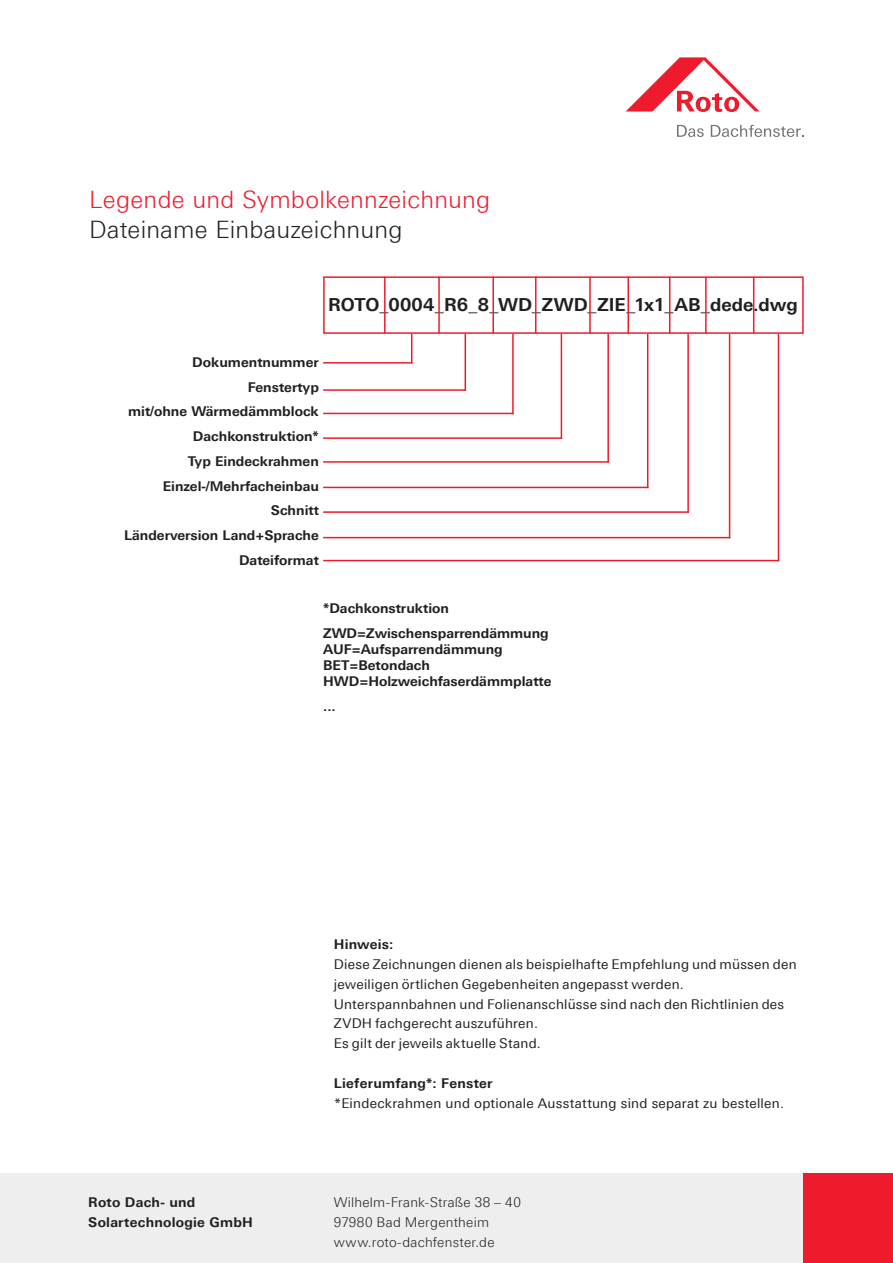
<style>
.page{position:relative;width:893px;height:1263px;background:#fff}
.page>*{position:absolute;margin:0;border:0;box-sizing:border-box;transform-origin:0 0}
.t1{font:300 24px "LT Univers Basic";letter-spacing:.01em;color:#ee1b2d}
.t2{font:300 24px "LT Univers Basic";letter-spacing:.005em;color:#231f20}
.t3{font:700 18px "LT Univers Basic";letter-spacing:-.005em;color:#231f20}
.t4{font:13.5px/19.8px "LT Univers Basic";letter-spacing:.02em;color:#231f20}
.t5{font:700 13.5px/24.8px "LT Univers Basic";color:#231f20}
.t6{font:300 13.5px/19.8px "LT Univers Basic";letter-spacing:.015em;color:#231f20}
.t7{font:700 13.5px/19.8px "LT Univers Basic";letter-spacing:.02em;color:#231f20}
</style>
<div class="page">
<div style="left:0;top:1174px;width:893px;height:89px;background:#eeeeef"></div>
<div style="left:804px;top:1174px;width:89px;height:89px;background:#ee1b2d"></div>
<svg style="left:626px;top:57px;width:134px;height:55px"></svg>
<svg style="left:677px;top:125px;width:27px;height:12px"></svg>
<svg style="left:711px;top:125px;width:93px;height:12px"></svg>
<div style="left:323px;top:276px;width:481px;height:58px;border:2px solid #ee1b2d"></div>
<hr style="left:384px;top:277px;width:2px;height:57px;background:#ee1b2d">
<hr style="left:438px;top:277px;width:2px;height:57px;background:#ee1b2d">
<hr style="left:492px;top:277px;width:2px;height:57px;background:#ee1b2d">
<hr style="left:535px;top:277px;width:1px;height:57px;background:#ee1b2d">
<hr style="left:589px;top:277px;width:2px;height:57px;background:#ee1b2d">
<hr style="left:627px;top:277px;width:2px;height:57px;background:#ee1b2d">
<hr style="left:669px;top:277px;width:1px;height:57px;background:#ee1b2d">
<hr style="left:705px;top:277px;width:2px;height:57px;background:#ee1b2d">
<hr style="left:729px;top:334px;width:1px;height:204px;background:#ee1b2d">
<hr style="left:323px;top:537px;width:407px;height:1px;background:#ee1b2d">
<hr style="left:687px;top:334px;width:2px;height:179px;background:#ee1b2d">
<hr style="left:323px;top:511px;width:366px;height:2px;background:#ee1b2d">
<hr style="left:647px;top:334px;width:1px;height:154px;background:#ee1b2d">
<hr style="left:323px;top:487px;width:325px;height:1px;background:#ee1b2d">
<hr style="left:607px;top:334px;width:2px;height:129px;background:#ee1b2d">
<hr style="left:323px;top:461px;width:286px;height:2px;background:#ee1b2d">
<hr style="left:561px;top:334px;width:1px;height:105px;background:#ee1b2d">
<hr style="left:323px;top:437px;width:239px;height:2px;background:#ee1b2d">
<hr style="left:512px;top:334px;width:2px;height:80px;background:#ee1b2d">
<hr style="left:323px;top:413px;width:191px;height:1px;background:#ee1b2d">
<hr style="left:465px;top:334px;width:1px;height:57px;background:#ee1b2d">
<hr style="left:323px;top:389px;width:143px;height:2px;background:#ee1b2d">
<hr style="left:411px;top:334px;width:1px;height:30px;background:#ee1b2d">
<hr style="left:323px;top:362px;width:89px;height:2px;background:#ee1b2d">
<hr style="left:753px;top:277px;width:1px;height:57px;background:#ee1b2d">
<hr style="left:778px;top:334px;width:1px;height:227px;background:#ee1b2d">
<hr style="left:323px;top:560px;width:456px;height:1px;background:#ee1b2d">
<h1 class="t1" style="left:89px;top:186px;width:402px">Legende und Symbolkennzeichnung</h1>
<h1 class="t2" style="left:89px;top:216px;width:315px">Dateiname Einbauzeichnung</h1>
<h2 class="t3" style="left:328px;top:293px;width:471px">ROTO_0004_R6_8_WD_ZWD_ZIE_1x1_AB_dede.dwg</h2>
<p class="t5" style="left:124px;top:350px;width:196px;text-align:right">Dokumentnummer<br>Fenstertyp<br>mit/ohne Wärmedämmblock<br>Dachkonstruktion*<br>Typ Eindeckrahmen<br>Einzel-/Mehrfacheinbau<br>Schnitt<br>Länderversion Land+Sprache<br>Dateiformat</p>
<p class="t5" style="left:323px;top:596px;width:227px">*Dachkonstruktion<br>ZWD=Zwischensparrendämmung</p>
<p class="t5" style="left:323px;top:641px;width:230px;line-height:16.2px">AUF=Aufsparrendämmung<br>BET=Betondach<br>HWD=Holzweichfaserdämmplatte</p>
<p class="t5" style="left:323px;top:694px;width:14px">...</p>
<p class="t5" style="left:334px;top:932px;width:61px">Hinweis:</p>
<p class="t4" style="left:334px;top:954px;width:464px">Diese Zeichnungen dienen als beispielhafte Empfehlung und müssen den jeweiligen örtlichen Gegebenheiten angepasst werden.<br>Unterspannbahnen und Folienanschlüsse sind nach den Richtlinien des ZVDH fachgerecht auszuführen.<br>Es gilt der jeweils aktuelle Stand.</p>
<p class="t7" style="left:334px;top:1073px;width:160px">Lieferumfang*: Fenster</p>
<p class="t4" style="left:334px;top:1093px;width:452px">*Eindeckrahmen und optionale Ausstattung sind separat zu bestellen.</p>
<p class="t7" style="left:88px;top:1192px;width:166px">Roto Dach- und<br>Solartechnologie GmbH</p>
<p class="t6" style="left:334px;top:1192px;width:189px">Wilhelm-Frank-Straße 38 – 40<br>97980 Bad Mergentheim www.roto-dachfenster.de</p>
</div>
